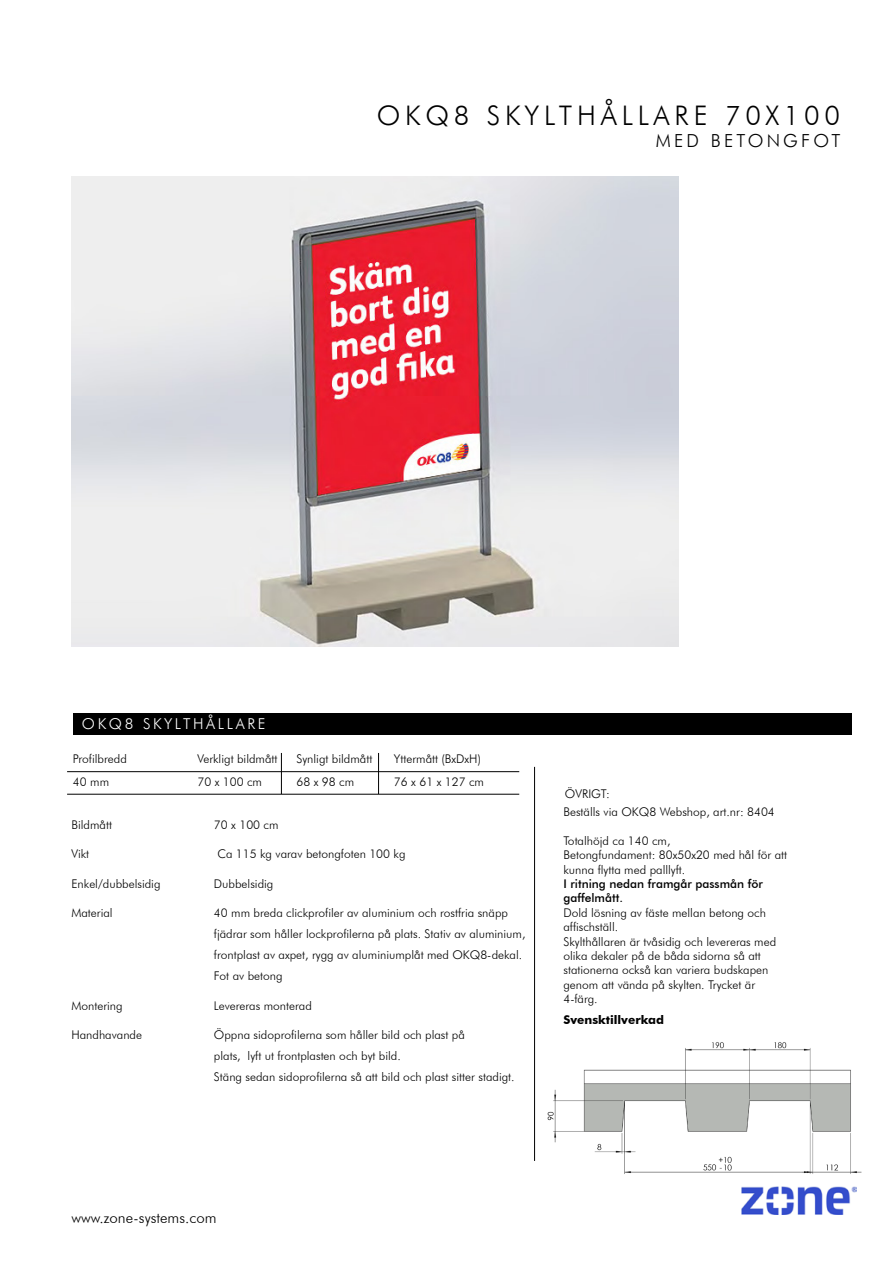
<style>
.page{position:relative;width:893px;height:1263px;background:#fff}
.page>*{position:absolute;margin:0;border:0;box-sizing:border-box;transform-origin:0 0}
.t1{font:300 27px "Futura BT";letter-spacing:.18em;color:#000}
.t2{font:300 18px "Futura BT";letter-spacing:.18em;color:#000}
.t3{font:300 15px "Futura BT";color:#000}
.t4{font:300 15px "Futura BT";letter-spacing:.18em;color:#fff}
.t5{font:300 12px/14.4px "Futura BT";color:#000}
.t6{font:500 12px/14.4px "Futura BT";color:#000}
.t7{font:700 12px "Futura BT";color:#000}
</style>
<div class="page">
<img style="left:741px;top:1187px;width:116px;height:27px">
<img style="left:71px;top:176px;width:608px;height:470px">
<hr style="left:534px;top:767px;width:1px;height:394px;background:#000">
<div style="left:73px;top:713px;width:778px;height:22px;background:#000"></div>
<hr style="left:67px;top:771px;width:452px;height:1px;background:#000">
<hr style="left:281px;top:753px;width:1px;height:41px;background:#000">
<hr style="left:378px;top:753px;width:1px;height:41px;background:#000">
<hr style="left:67px;top:794px;width:452px;height:1px;background:#000">
<img style="left:547px;top:1042px;width:315px;height:132px">
<h1 class="t1" style="left:377px;top:99px;width:465px">OKQ8 SKYLTHÅLLARE 70X100</h1>
<h2 class="t2" style="left:656px;top:130px;width:186px">MED BETONGFOT</h2>
<p class="t4" style="left:82px;top:715px;width:185px">OKQ8 SKYLTHÅLLARE</p>
<p class="t5" style="left:73px;top:751px;width:55px">Profilbredd</p>
<p class="t5" style="left:197px;top:751px;width:82px">Verkligt bildmått</p>
<p class="t5" style="left:296px;top:751px;width:77px">Synligt bildmått</p>
<p class="t5" style="left:394px;top:751px;width:88px">Yttermått (BxDxH)</p>
<p class="t5" style="left:73px;top:774px;width:38px">40 mm</p>
<p class="t5" style="left:197px;top:774px;width:66px">70 x 100 cm</p>
<p class="t5" style="left:296px;top:774px;width:59px">68 x 98 cm</p>
<p class="t5" style="left:394px;top:774px;width:92px">76 x 61 x 127 cm</p>
<p class="t5" style="left:71px;top:817px;width:42px">Bildmått</p>
<p class="t5" style="left:214px;top:817px;width:66px">70 x 100 cm</p>
<p class="t5" style="left:71px;top:847px;width:19px">Vikt</p>
<p class="t5" style="left:217px;top:847px;width:190px">Ca 115 kg varav betongfoten 100 kg</p>
<p class="t5" style="left:71px;top:876px;width:91px">Enkel/dubbelsidig</p>
<p class="t5" style="left:214px;top:876px;width:61px">Dubbelsidig</p>
<p class="t5" style="left:71px;top:906px;width:43px">Material</p>
<p class="t5" style="left:214px;top:902px;width:313px;line-height:21px">40 mm breda clickprofiler av aluminium och rostfria snäpp fjädrar som håller lockprofilerna på plats. Stativ av aluminium, frontplast av axpet, rygg av aluminiumplåt med OKQ8-dekal.<br>Fot av betong</p>
<p class="t5" style="left:71px;top:998px;width:53px">Montering</p>
<p class="t5" style="left:214px;top:998px;width:99px">Levereras monterad</p>
<p class="t5" style="left:71px;top:1028px;width:72px">Handhavande</p>
<p class="t5" style="left:214px;top:1024px;width:302px;line-height:21px">Öppna sidoprofilerna som håller bild och plast på<br>plats, lyft ut frontplasten och byt bild.<br>Stäng sedan sidoprofilerna så att bild och plast sitter stadigt.</p>
<p class="t5" style="left:563px;top:784px;width:213px;line-height:18.1px">ÖVRIGT:<br>Beställs via OKQ8 Webshop, art.nr: 8404</p>
<p class="t5" style="left:563px;top:833px;width:225px">Totalhöjd ca 140 cm,<br>Betongfundament: 80x50x20 med hål för att kunna flytta med palllyft.</p>
<p class="t6" style="left:563px;top:876px;width:201px">I ritning nedan framgår passmån för gaffelmått.</p>
<p class="t5" style="left:563px;top:905px;width:214px">Dold lösning av fäste mellan betong och affischställ.<br>Skylthållaren är tvåsidig och levereras med olika dekaler på de båda sidorna så att stationerna också kan variera budskapen genom att vända på skylten. Trycket är<br>4-färg.</p>
<p class="t7" style="left:563px;top:1013px;width:102px">Svensktillverkad</p>
<p class="t3" style="left:71px;top:1208px;width:147px">www.zone-systems.com</p>
</div>
